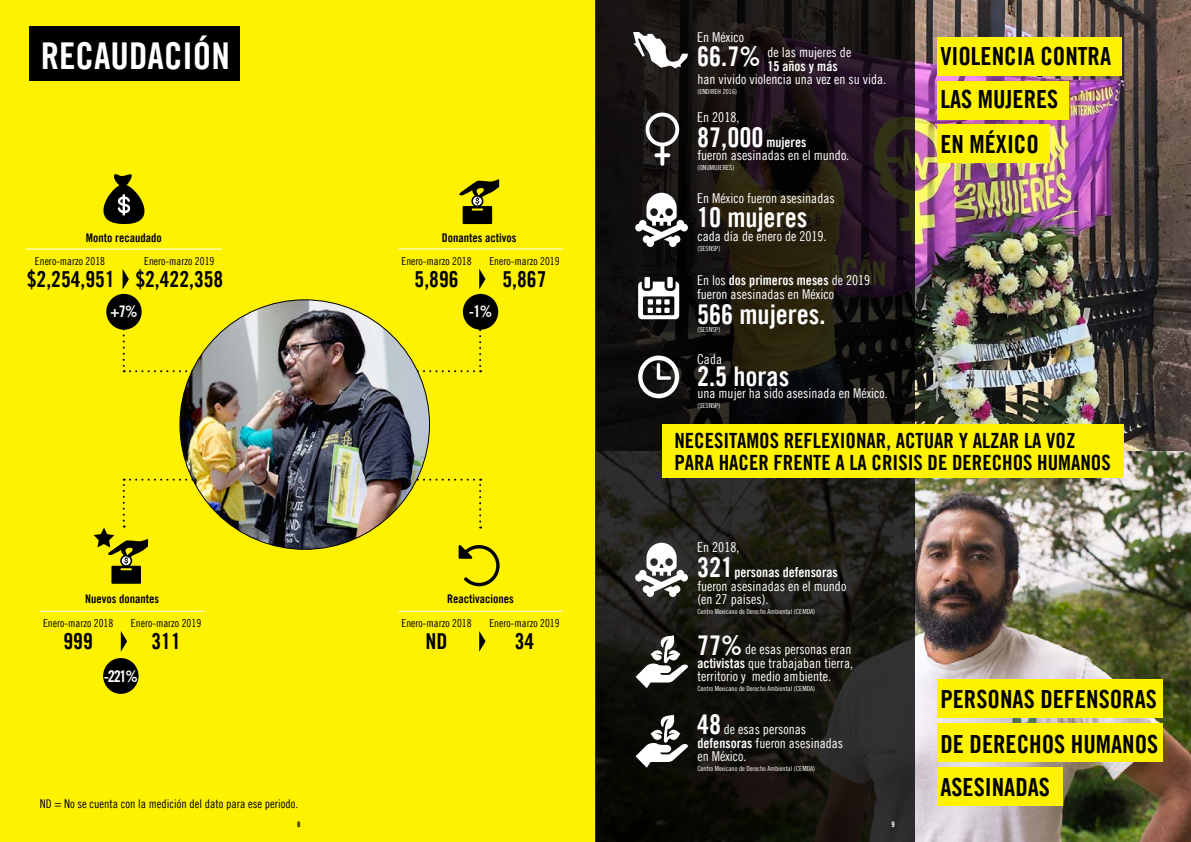
<style>
.page{position:relative;width:1191px;height:842px;background:#fff}
.page>*{position:absolute;margin:0;border:0;box-sizing:border-box;transform-origin:0 0}
.t1{font:37px "Amnesty Trade Gothic Bd Cn 20";color:#fff}
.t2{font:27.2px "Amnesty Trade Gothic Bd Cn 20";color:#fff}
.t3{font:25px/44px "Amnesty Trade Gothic Bd Cn 20";color:#000;text-align:justify}
.t4{font:22px "Amnesty Trade Gothic Bd Cn 20";color:#000}
.t5{font:21px/22px "Amnesty Trade Gothic Bd Cn 20";color:#000}
.t6{font:16px "Amnesty Trade Gothic Bd Cn 20";color:#fff}
.t7{font:13.6px/13px "Amnesty Trade Gothic Cn 18";color:#fff}
.t8{font:13.6px "Amnesty Trade Gothic Bd Cn 20";color:#fff}
.t9{font:12px "Amnesty Trade Gothic Bd Cn 20";color:#000}
.t10{font:12px "Amnesty Trade Gothic Cn 18";color:#000}
.t11{font:11px "Amnesty Trade Gothic Cn 18";color:#000}
.t12{font:7.5px "Amnesty Trade Gothic Bd Cn 20";color:#000}
.t13{font:7.5px "Amnesty Trade Gothic Bd Cn 20";color:#fff}
.t14{font:7px "Amnesty Trade Gothic Cn 18";color:#fff}
.s1{font-family:"Amnesty Trade Gothic Cn 18"}
.s2{font-family:"Amnesty Trade Gothic Bd Cn 20"}
</style>
<div class="page">
<img style="left:914px;top:450px;width:277px;height:392px">
<img style="left:914px;top:0;width:277px;height:450px">
<div style="left:0;top:0;width:595px;height:842px;background:#fff200"></div>
<hr style="left:398px;top:248px;width:165px;height:1px;background:#fff">
<svg style="left:479px;top:269px;width:6px;height:20px"></svg>
<div style="left:29px;top:26px;width:211px;height:54px;background:#000"></div>
<hr style="left:26px;top:249px;width:196px;height:1px;background:#fff">
<hr style="left:40px;top:611px;width:164px;height:1px;background:#fff">
<hr style="left:398px;top:611px;width:165px;height:1px;background:#fff">
<svg style="left:123px;top:269px;width:6px;height:20px"></svg>
<svg style="left:121px;top:631px;width:6px;height:21px"></svg>
<svg style="left:479px;top:631px;width:6px;height:21px"></svg>
<svg style="left:123px;top:329px;width:75px;height:43px"></svg>
<svg style="left:406px;top:479px;width:75px;height:49px"></svg>
<svg style="left:406px;top:324px;width:75px;height:48px"></svg>
<img style="left:180px;top:300px;width:249px;height:249px;border-radius:125px">
<svg style="left:103px;top:174px;width:42px;height:51px"></svg>
<svg style="left:459px;top:179px;width:40px;height:45px"></svg>
<svg style="left:94px;top:479px;width:104px;height:105px"></svg>
<svg style="left:458px;top:545px;width:41px;height:41px"></svg>
<div style="left:937px;top:680px;width:225px;height:38px;background:#fff200"></div>
<div style="left:937px;top:37px;width:184px;height:38px;background:#fff200"></div>
<div style="left:937px;top:724px;width:225px;height:38px;background:#fff200"></div>
<div style="left:937px;top:81px;width:132px;height:39px;background:#fff200"></div>
<div style="left:937px;top:767px;width:125px;height:38px;background:#fff200"></div>
<div style="left:937px;top:125px;width:113px;height:38px;background:#fff200"></div>
<svg style="left:595px;top:0;width:319px;height:842px;background:#1a1613"></svg>
<svg style="left:635px;top:193px;width:53px;height:54px"></svg>
<svg style="left:635px;top:543px;width:53px;height:54px"></svg>
<svg style="left:635px;top:635px;width:53px;height:53px"></svg>
<svg style="left:635px;top:714px;width:53px;height:54px"></svg>
<svg style="left:633px;top:32px;width:55px;height:37px"></svg>
<div style="left:662px;top:424px;width:462px;height:53px;background:#fff200"></div>
<svg style="left:645px;top:113px;width:34px;height:53px"></svg>
<svg style="left:638px;top:282px;width:41px;height:37px"></svg>
<div style="left:644px;top:277px;width:6px;height:11px;background:#fff"></div>
<div style="left:667px;top:277px;width:5px;height:11px;background:#fff"></div>
<svg style="left:638px;top:356px;width:41px;height:42px"></svg>
<div style="left:106px;top:294px;width:36px;height:36px;background:#000;border-radius:50%"></div>
<div style="left:463px;top:294px;width:35px;height:36px;background:#000;border-radius:50%"></div>
<div style="left:103px;top:658px;width:35px;height:36px;background:#000;border-radius:50%"></div>
<h1 class="t1" style="left:41px;top:33px;width:191px">RECAUDACIÓN</h1>
<p class="t9" style="left:86px;top:230px;width:77px">Monto recaudado</p>
<p class="t11" style="left:35px;top:254px;width:72px">Enero-marzo 2018</p>
<h3 class="t4" style="left:27px;top:266px;width:89px">$2,254,951</h3>
<p class="t11" style="left:144px;top:254px;width:72px">Enero-marzo 2019</p>
<h3 class="t4" style="left:135px;top:266px;width:89px">$2,422,358</h3>
<p class="t9" style="left:442px;top:230px;width:76px">Donantes activos</p>
<p class="t11" style="left:401px;top:254px;width:72px">Enero-marzo 2018</p>
<p class="t11" style="left:489px;top:254px;width:72px">Enero-marzo 2019</p>
<h3 class="t4" style="left:414px;top:266px;width:45px">5,896</h3>
<h3 class="t4" style="left:502px;top:266px;width:45px">5,867</h3>
<p class="t6" style="left:110px;top:302px;width:29px">+7%</p>
<p class="t6" style="left:469px;top:302px;width:25px">-1%</p>
<p class="t9" style="left:85px;top:592px;width:75px">Nuevos donantes</p>
<p class="t9" style="left:447px;top:592px;width:68px">Reactivaciones</p>
<p class="t11" style="left:43px;top:616px;width:72px">Enero-marzo 2018</p>
<p class="t11" style="left:401px;top:616px;width:72px">Enero-marzo 2018</p>
<p class="t11" style="left:131px;top:616px;width:72px">Enero-marzo 2019</p>
<p class="t11" style="left:489px;top:616px;width:72px">Enero-marzo 2019</p>
<h3 class="t4" style="left:64px;top:628px;width:31px">999</h3>
<h3 class="t4" style="left:425px;top:628px;width:23px">ND</h3>
<h3 class="t4" style="left:151px;top:628px;width:31px">311</h3>
<h3 class="t4" style="left:515px;top:628px;width:21px">34</h3>
<p class="t6" style="left:104px;top:666px;width:35px">-221%</p>
<p class="t10" style="left:40px;top:797px;width:260px">ND = No se cuenta con la medición del dato para ese periodo.</p>
<p class="t12" style="left:297px;top:820px;width:5px">8</p>
<p class="t7" style="left:697px;top:31px;width:48px">En México</p>
<h2 class="t2" style="left:697px;top:40px;width:65px">66.7%</h2>
<p class="t7" style="left:767px;top:45px;width:85px">de las mujeres de</p>
<p class="t8" style="left:767px;top:58px;width:72px">15 años y más</p>
<p class="t7" style="left:697px;top:73px;width:190px">han vivido violencia una vez en su vida.</p>
<p class="t14" style="left:697px;top:87px;width:41px">(ENDIREH 2016)</p>
<p class="t7" style="left:697px;top:111px;width:44px">En 2018,</p>
<h2 class="t2" style="left:697px;top:121px;width:68px">87,000</h2>
<p class="t8" style="left:766px;top:134px;width:42px">mujeres</p>
<p class="t7" style="left:697px;top:149px;width:153px">fueron asesinadas en el mundo.</p>
<p class="t14" style="left:697px;top:164px;width:38px">(ONUMUJERES)</p>
<p class="t7" style="left:697px;top:191px;width:139px">En México fueron asesinadas</p>
<h2 class="t2" style="left:697px;top:201px;width:112px">10 mujeres</h2>
<p class="t7" style="left:697px;top:229px;width:131px">cada día de enero de 2019.</p>
<p class="t14" style="left:697px;top:244px;width:24px">(SESNSP)</p>
<p class="t8" style="left:697px;top:271px;width:174px"><span class="s1">En los</span> dos primeros meses <span class="s1">de 2019</span></p>
<p class="t7" style="left:697px;top:287px;width:138px">fueron asesinadas en México</p>
<h2 class="t2" style="left:697px;top:297px;width:130px">566 mujeres.</h2>
<h2 class="t2" style="left:697px;top:359px;width:94px">2.5 horas</h2>
<p class="t14" style="left:697px;top:326px;width:24px">(SESNSP)</p>
<p class="t7" style="left:697px;top:352px;width:26px">Cada</p>
<p class="t7" style="left:697px;top:386px;width:192px">una mujer ha sido asesinada en México.</p>
<p class="t14" style="left:697px;top:401px;width:24px">(SESNSP)</p>
<h3 class="t3" style="left:940px;top:34px;width:172px;text-align:left">VIOLENCIA CONTRA<br>LAS MUJERES<br>EN MÉXICO</h3>
<h3 class="t5" style="left:674px;top:429px;width:438px">NECESITAMOS REFLEXIONAR, ACTUAR Y ALZAR LA VOZ<br>PARA HACER FRENTE A LA CRISIS DE DERECHOS HUMANOS</h3>
<p class="t7" style="left:697px;top:541px;width:44px">En 2018,</p>
<h2 class="t2" style="left:697px;top:551px;width:38px">321</h2>
<p class="t8" style="left:734px;top:564px;width:105px">personas defensoras</p>
<p class="t7" style="left:697px;top:579px;width:150px">fueron asesinadas en el mundo (en 27 países).</p>
<p class="t14" style="left:697px;top:607px;width:119px">Centro Mexicano de Derecho Ambiental (CEMDA)</p>
<h2 class="t2" style="left:697px;top:628px;width:47px">77%</h2>
<p class="t7" style="left:745px;top:643px;width:108px">de esas personas eran</p>
<p class="t7" style="left:697px;top:657px;width:157px"><span class="s2">activistas</span> que trabajaban tierra, territorio y medio ambiente.</p>
<p class="t14" style="left:697px;top:685px;width:119px">Centro Mexicano de Derecho Ambiental (CEMDA)</p>
<h2 class="t2" style="left:697px;top:708px;width:26px">48</h2>
<p class="t7" style="left:723px;top:722px;width:84px">de esas personas</p>
<p class="t7" style="left:697px;top:736px;width:147px"><span class="s2">defensoras</span> fueron asesinadas en México.</p>
<p class="t14" style="left:697px;top:764px;width:119px">Centro Mexicano de Derecho Ambiental (CEMDA)</p>
<p class="t13" style="left:891px;top:820px;width:5px">9</p>
<h3 class="t3" style="left:940px;top:676px;width:219px">PERSONAS DEFENSORAS DE DERECHOS HUMANOS ASESINADAS</h3>
</div>
